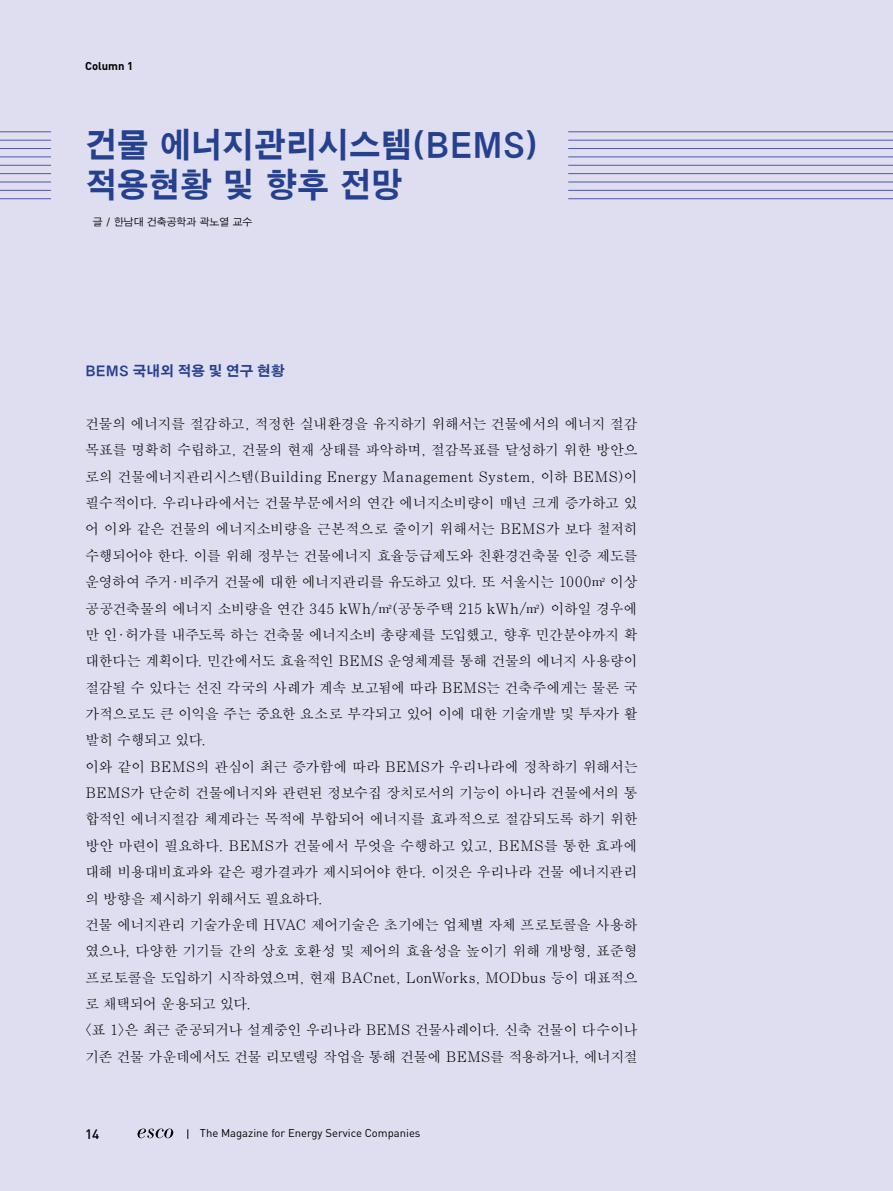
<style>
.page{position:relative;width:893px;height:1191px;background:#dedef0}
.page>*{position:absolute;margin:0;border:0;box-sizing:border-box;transform-origin:0 0}
.t1{font:34.5px/40.2px "SM3 K Gothic";letter-spacing:-.035em;color:#25408f;scale:.95 1}
.t2{font:14.25px/26.4px "SMSS Myung Jo Std";letter-spacing:-.045em;color:#000}
.t3{font:14.25px "SM3 K Gothic";letter-spacing:-.035em;color:#25408f}
.t4{font:500 13.5px "DIN";color:#000}
.t5{font:11.25px "DIN";color:#000}
.t6{font:700 11.25px "DIN";color:#000}
.t7{font:10.5px "SMSJ Gothic Std";letter-spacing:-.065em;color:#000}
</style>
<div class="page">
<svg style="left:137px;top:1128px;width:36px;height:10px"></svg>
<hr style="left:568px;top:131px;width:325px;height:1px;background:#4f57a6">
<hr style="left:568px;top:140px;width:325px;height:1px;background:#4f57a6">
<hr style="left:568px;top:148px;width:325px;height:1px;background:#4f57a6">
<hr style="left:568px;top:157px;width:325px;height:1px;background:#4f57a6">
<hr style="left:568px;top:165px;width:325px;height:1px;background:#4f57a6">
<hr style="left:568px;top:173px;width:325px;height:1px;background:#4f57a6">
<hr style="left:568px;top:182px;width:325px;height:1px;background:#4f57a6">
<hr style="left:568px;top:198px;width:325px;height:1px;background:#4f57a6">
<hr style="left:568px;top:190px;width:325px;height:1px;background:#4f57a6">
<hr style="left:0;top:131px;width:51px;height:1px;background:#4f57a6">
<hr style="left:0;top:140px;width:51px;height:1px;background:#4f57a6">
<hr style="left:0;top:148px;width:51px;height:1px;background:#4f57a6">
<hr style="left:0;top:157px;width:51px;height:1px;background:#4f57a6">
<hr style="left:0;top:165px;width:51px;height:1px;background:#4f57a6">
<hr style="left:0;top:173px;width:51px;height:1px;background:#4f57a6">
<hr style="left:0;top:182px;width:51px;height:1px;background:#4f57a6">
<hr style="left:0;top:198px;width:51px;height:1px;background:#4f57a6">
<hr style="left:0;top:190px;width:51px;height:1px;background:#4f57a6">
<p class="t6" style="left:85px;top:59px;width:50px">Column 1</p>
<h1 class="t1" style="left:85px;top:126px;width:481px">건물 에너지관리시스템(BEMS) 적용현황 및 향후 전망</h1>
<p class="t7" style="left:93px;top:217px;width:162px">글 / 한남대 건축공학과 곽노열 교수</p>
<p class="t3" style="left:85px;top:363px;width:201px">BEMS 국내외 적용 및 연구 현황</p>
<p class="t2" style="left:85px;top:411px;width:554px">건물의 에너지를 절감하고, 적정한 실내환경을 유지하기 위해서는 건물에서의 에너지 절감 목표를 명확히 수립하고, 건물의 현재 상태를 파악하며, 절감목표를 달성하기 위한 방안으 로의 건물에너지관리시스템(Building Energy Management System, 이하 BEMS)이 필수적이다. 우리나라에서는 건물부문에서의 연간 에너지소비량이 매년 크게 증가하고 있 어 이와 같은 건물의 에너지소비량을 근본적으로 줄이기 위해서는 BEMS가 보다 철저히 수행되어야 한다. 이를 위해 정부는 건물에너지 효율등급제도와 친환경건축물 인증 제도를 운영하여 주거·비주거 건물에 대한 에너지관리를 유도하고 있다. 또 서울시는 1000㎡ 이상 공공건축물의 에너지 소비량을 연간 345 kwh/㎡(공동주택 215 kwh/㎡) 이하일 경우에 만 인·허가를 내주도록 하는 건축물 에너지소비 총량제를 도입했고, 향후 민간분야까지 확 대한다는 계획이다. 민간에서도 효율적인 BEMS 운영체계를 통해 건물의 에너지 사용량이 절감될 수 있다는 선진 각국의 사례가 계속 보고됨에 따라 BEMS는 건축주에게는 물론 국 가적으로도 큰 이익을 주는 중요한 요소로 부각되고 있어 이에 대한 기술개발 및 투자가 활 발히 수행되고 있다.<br>이와 같이 BEMS의 관심이 최근 증가함에 따라 BEMS가 우리나라에 정착하기 위해서는 BEMS가 단순히 건물에너지와 관련된 정보수집 장치로서의 기능이 아니라 건물에서의 통 합적인 에너지절감 체계라는 목적에 부합되어 에너지를 효과적으로 절감되도록 하기 위한 방안 마련이 필요하다. BEMS가 건물에서 무엇을 수행하고 있고, BEMS를 통한 효과에 대해 비용대비효과와 같은 평가결과가 제시되어야 한다. 이것은 우리나라 건물 에너지관리 의 방향을 제시하기 위해서도 필요하다.<br>건물 에너지관리 기술가운데 HVAC 제어기술은 초기에는 업체별 자체 프로토콜을 사용하 였으나, 다양한 기기들 간의 상호 호환성 및 제어의 효율성을 높이기 위해 개방형, 표준형 프로토콜을 도입하기 시작하였으며, 현재 BACnet, LonWorks, MODbus 등이 대표적으 로 채택되어 운용되고 있다.<br>&lt;표 1&gt;은 최근 준공되거나 설계중인 우리나라 BEMS 건물사례이다. 신축 건물이 다수이나 기존 건물 가운데에서도 건물 리모델링 작업을 통해 건물에 BEMS를 적용하거나, 에너지절</p>
<p class="t4" style="left:85px;top:1125px;width:16px">14</p>
<p class="t5" style="left:200px;top:1125px;width:222px">The Magazine for Energy Service Companies</p>
</div>
